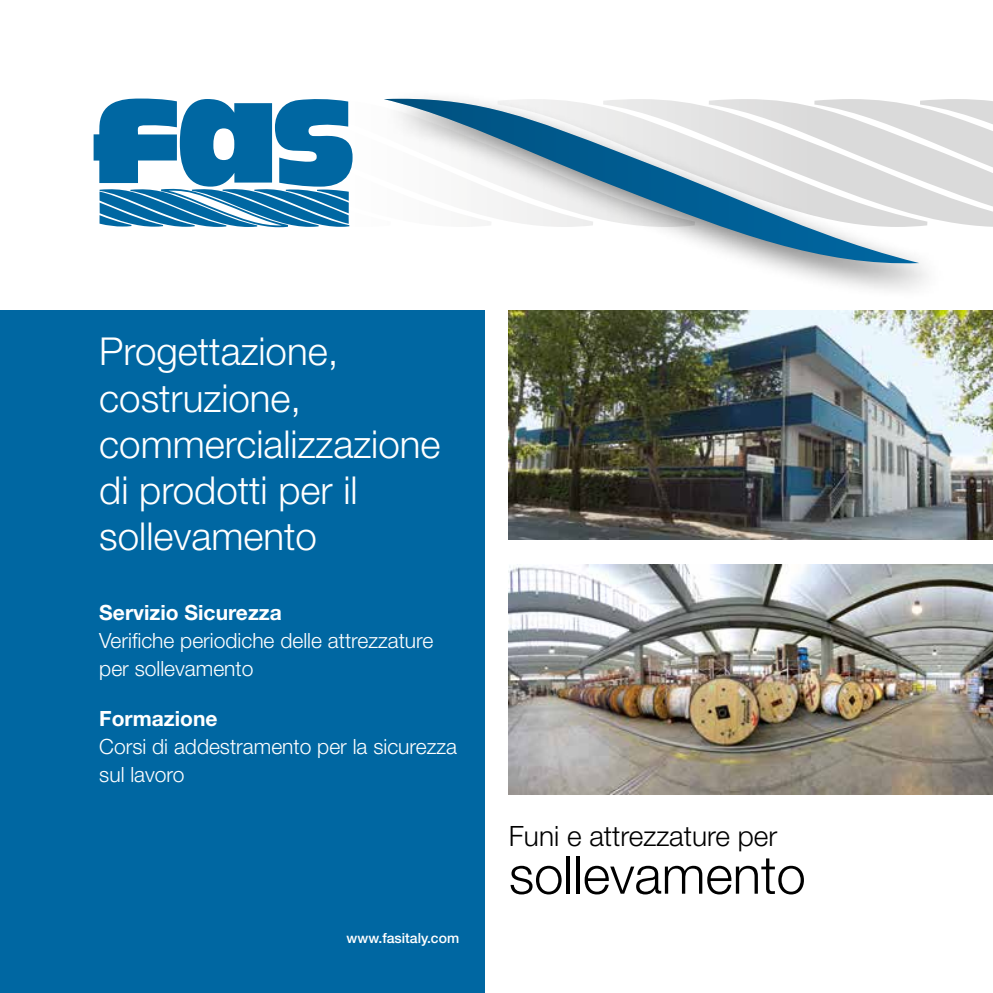
<style>
.page{position:relative;width:993px;height:993px;background:#fff}
.page>*{position:absolute;margin:0;border:0;box-sizing:border-box;transform-origin:0 0}
.t1{font:300 52.5px "Helvetica Neue";color:#000}
.t2{font:300 38.5px/46.2px "Helvetica Neue";color:#fff}
.t3{font:300 28px "Helvetica Neue";color:#000}
.t4{font:300 21px/28px "Helvetica Neue";color:#fff}
.t5{font:700 21px "Helvetica Neue";color:#fff}
.t6{font:500 14px "Helvetica Neue";color:#fff}
</style>
<div class="page">
<div style="left:0;top:310px;width:484px;height:682px;background:#0067a2"></div>
<img style="left:508px;top:310px;width:484px;height:229px">
<img style="left:508px;top:564px;width:484px;height:230px">
<svg style="left:950px;top:99px;width:42px;height:107px"></svg>
<div style="left:381px;top:89px;width:569px;height:212px;background:#000;opacity:.5"></div>
<svg style="left:383px;top:99px;width:535px;height:166px"></svg>
<svg style="left:93px;top:98px;width:259px;height:129px"></svg>
<h2 class="t2" style="left:99px;top:328px;width:342px">Progettazione, costruzione, commercializzazione di prodotti per il sollevamento</h2>
<p class="t5" style="left:99px;top:599px;width:184px">Servizio Sicurezza</p>
<p class="t4" style="left:99px;top:625px;width:335px">Verifiche periodiche delle attrezzature per sollevamento</p>
<p class="t5" style="left:99px;top:705px;width:120px">Formazione</p>
<p class="t4" style="left:99px;top:732px;width:359px">Corsi di addestramento per la sicurezza sul lavoro</p>
<p class="t6" style="left:346px;top:929px;width:114px">www.fasitaly.com</p>
<h3 class="t3" style="left:508px;top:819px;width:270px">Funi e attrezzature per</h3>
<h1 class="t1" style="left:508px;top:842px;width:298px">sollevamento</h1>
</div>
